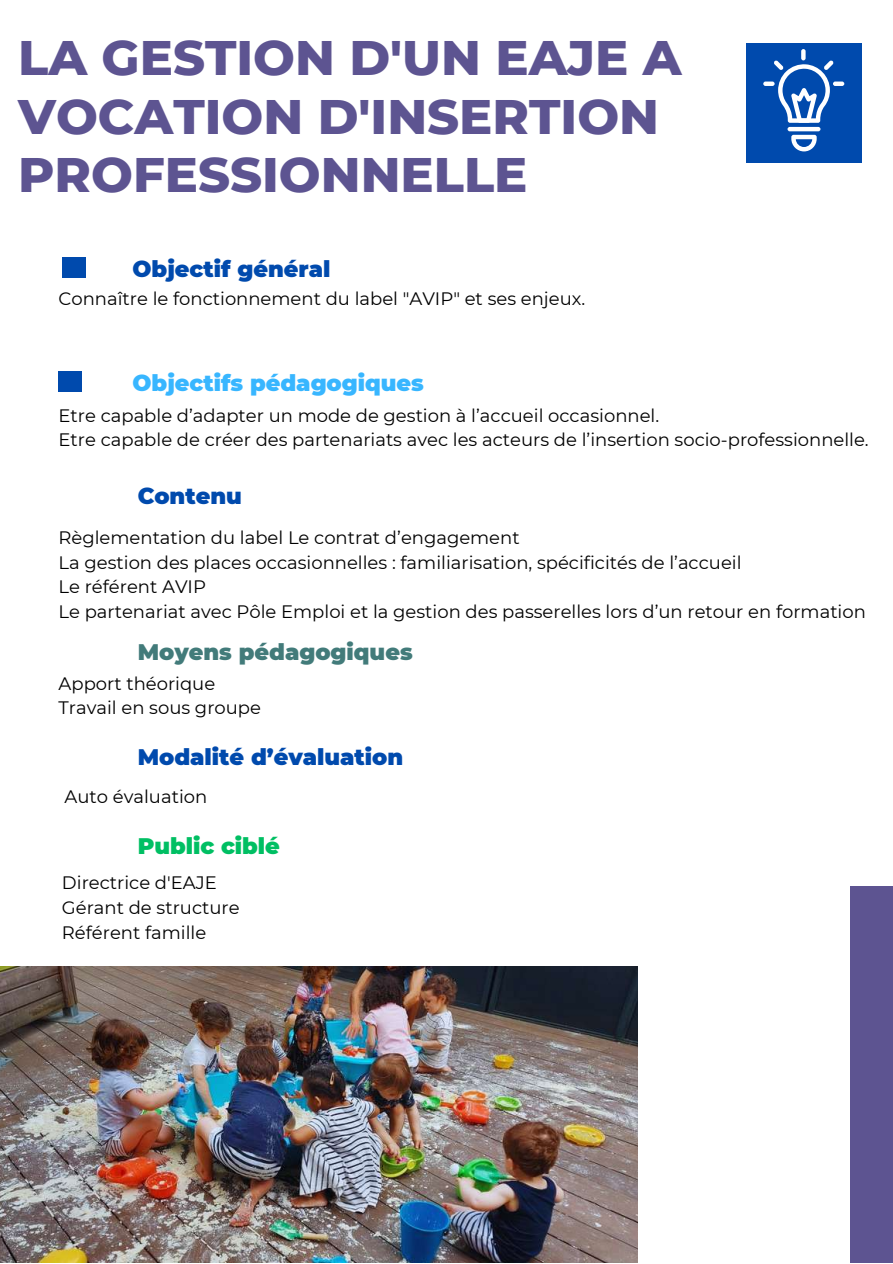
<style>
.page{position:relative;width:893px;height:1264px;background:#fff}
.page>*{position:absolute;margin:0;border:0;box-sizing:border-box;transform-origin:0 0}
.t1{font:800 49.5px/58.5px "Montserrat";color:#5d5491}
.t2{font:900 22.5px "Montserrat";color:#004aad}
.t3{font:900 22.5px "Montserrat";color:#38b6ff}
.t4{font:900 22.5px "Montserrat";color:#427b7a}
.t5{font:900 22.5px "Montserrat";color:#00bf63}
.t6{font:18px/24.8px "Montserrat";color:#000}
</style>
<div class="page">
<img style="left:0;top:966px;width:637px;height:296px">
<div style="left:746px;top:43px;width:115px;height:120px;background:#004aad"></div>
<div style="left:59px;top:371px;width:23px;height:21px;background:#004aad"></div>
<div style="left:850px;top:886px;width:42px;height:376px;background:#5d5491"></div>
<svg style="left:801px;top:49px;width:4px;height:11px"></svg>
<hr style="left:832px;top:82px;width:12px;height:4px;background:#fff;border-radius:2px">
<hr style="left:763px;top:82px;width:11px;height:4px;background:#fff;border-radius:2px">
<hr style="left:787px;top:127px;width:33px;height:4px;background:#fff;border-radius:2px">
<svg style="left:791px;top:135px;width:25px;height:16px"></svg>
<svg style="left:773px;top:60px;width:60px;height:63px"></svg>
<div style="left:62px;top:257px;width:23px;height:21px;background:#004aad"></div>
<h1 class="t1" style="left:18px;top:28px;width:665px">LA GESTION D'UN EAJE A<br>VOCATION D'INSERTION<br>PROFESSIONNELLE</h1>
<p class="t2" style="left:132px;top:255px;width:199px">Objectif général</p>
<p class="t6" style="left:59px;top:286px;width:528px">Connaître le fonctionnement du label "AVIP" et ses enjeux.</p>
<p class="t3" style="left:132px;top:369px;width:293px">Objectifs pédagogiques</p>
<p class="t6" style="left:59px;top:403px;width:811px">Etre capable d’adapter un mode de gestion à l’accueil occasionnel.<br>Etre capable de créer des partenariats avec les acteurs de l’insertion socio-professionnelle.</p>
<p class="t2" style="left:138px;top:482px;width:106px">Contenu</p>
<p class="t6" style="left:59px;top:525px;width:808px">Règlementation du label Le contrat d’engagement<br>La gestion des places occasionnelles : familiarisation, spécificités de l’accueil<br>Le référent AVIP<br>Le partenariat avec Pôle Emploi et la gestion des passerelles lors d’un retour en formation</p>
<p class="t4" style="left:138px;top:638px;width:276px">Moyens pédagogiques</p>
<p class="t6" style="left:59px;top:670px;width:204px">Apport théorique<br>Travail en sous groupe</p>
<p class="t2" style="left:138px;top:743px;width:267px">Modalité d’évaluation</p>
<p class="t6" style="left:65px;top:784px;width:144px">Auto évaluation</p>
<p class="t5" style="left:138px;top:832px;width:144px">Public ciblé</p>
<p class="t6" style="left:62px;top:870px;width:179px">Directrice d'EAJE<br>Gérant de structure<br>Référent famille</p>
</div>
